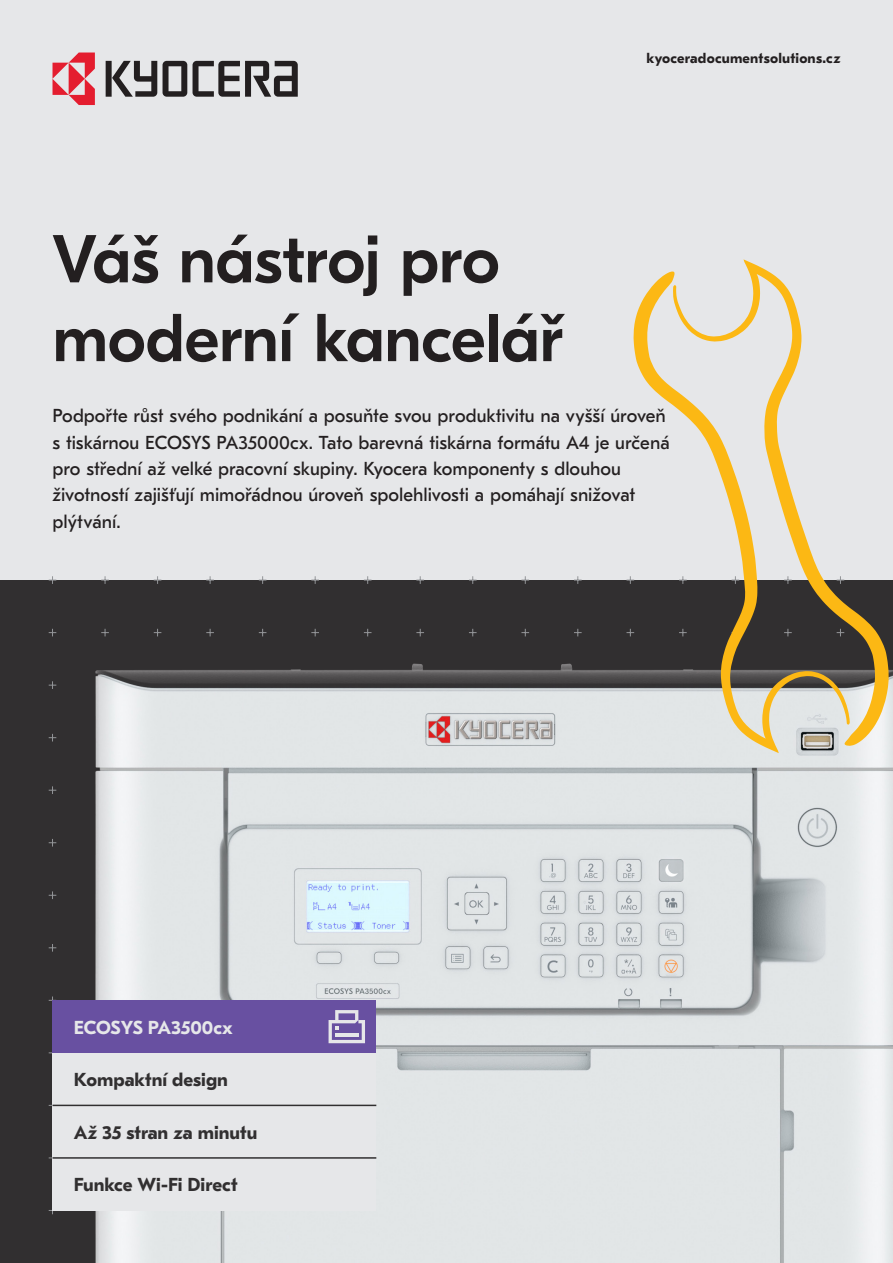
<style>
.page{position:relative;width:893px;height:1263px;background:#e6e7e9}
.page>*{position:absolute;margin:0;border:0;box-sizing:border-box;transform-origin:0 0}
.Title_-_Large{font:500 67.5px/78.8px "GT Eesti Pro Display";letter-spacing:-.005em;color:#231f20}
.Special_Paragraph{font:18.75px/26.2px "GT Eesti Pro Text";color:#231f20}
.Signposting{font:700 18.75px "GT Eesti Pro Text";color:#312f30}
.Signposting-2{font:700 18.75px "GT Eesti Pro Text";letter-spacing:-.005em;color:#e6e7e9}
.t1{font:700 14.25px "GT Eesti Pro Text";letter-spacing:.015em;color:#231f20}
</style>
<div class="page">
<svg style="left:193px;top:61px;width:105px;height:36px"></svg>
<svg style="left:163px;top:61px;width:24px;height:36px"></svg>
<svg style="left:106px;top:61px;width:51px;height:36px"></svg>
<svg style="left:53px;top:53px;width:42px;height:52px"></svg>
<svg style="left:48px;top:576px;width:585px;height:13px"></svg>
<img style="left:0;top:589px;width:893px;height:674px">
<div style="left:53px;top:1158px;width:323px;height:52px;background:#e6e7e9"></div>
<div style="left:53px;top:1105px;width:323px;height:53px;background:#e6e7e9"></div>
<div style="left:53px;top:1053px;width:323px;height:52px;background:#e6e7e9"></div>
<div style="left:53px;top:1000px;width:323px;height:53px;background:#6850a1"></div>
<hr style="left:53px;top:1105px;width:323px;height:1px;background:#312f30">
<hr style="left:53px;top:1157px;width:323px;height:2px;background:#312f30">
<svg style="left:329px;top:1010px;width:36px;height:33px"></svg>
<svg style="left:633px;top:271px;width:217px;height:482px"></svg>
<svg style="left:673px;top:259px;width:216px;height:487px"></svg>
<p class="Title_-_Large" style="left:53px;top:222px;width:512px">Váš nástroj pro moderní kancelář</p>
<p class="t1" style="left:646px;top:51px;width:196px">kyoceradocumentsolutions.cz</p>
<p class="Special_Paragraph" style="left:53px;top:403px;width:619px">Podpořte růst svého podnikání a posuňte svou produktivitu na vyšší úroveň s tiskárnou ECOSYS PA35000cx. Tato barevná tiskárna formátu A4 je určená pro střední až velké pracovní skupiny. Kyocera komponenty s dlouhou životností zajišťují mimořádnou úroveň spolehlivosti a pomáhají snižovat plýtvání.</p>
<p class="Signposting-2" style="left:74px;top:1017px;width:161px">ECOSYS PA3500cx</p>
<p class="Signposting" style="left:74px;top:1069px;width:156px">Kompaktní design</p>
<p class="Signposting" style="left:74px;top:1122px;width:185px">Až 35 stran za minutu</p>
<p class="Signposting" style="left:74px;top:1174px;width:165px">Funkce Wi-Fi Direct</p>
</div>
